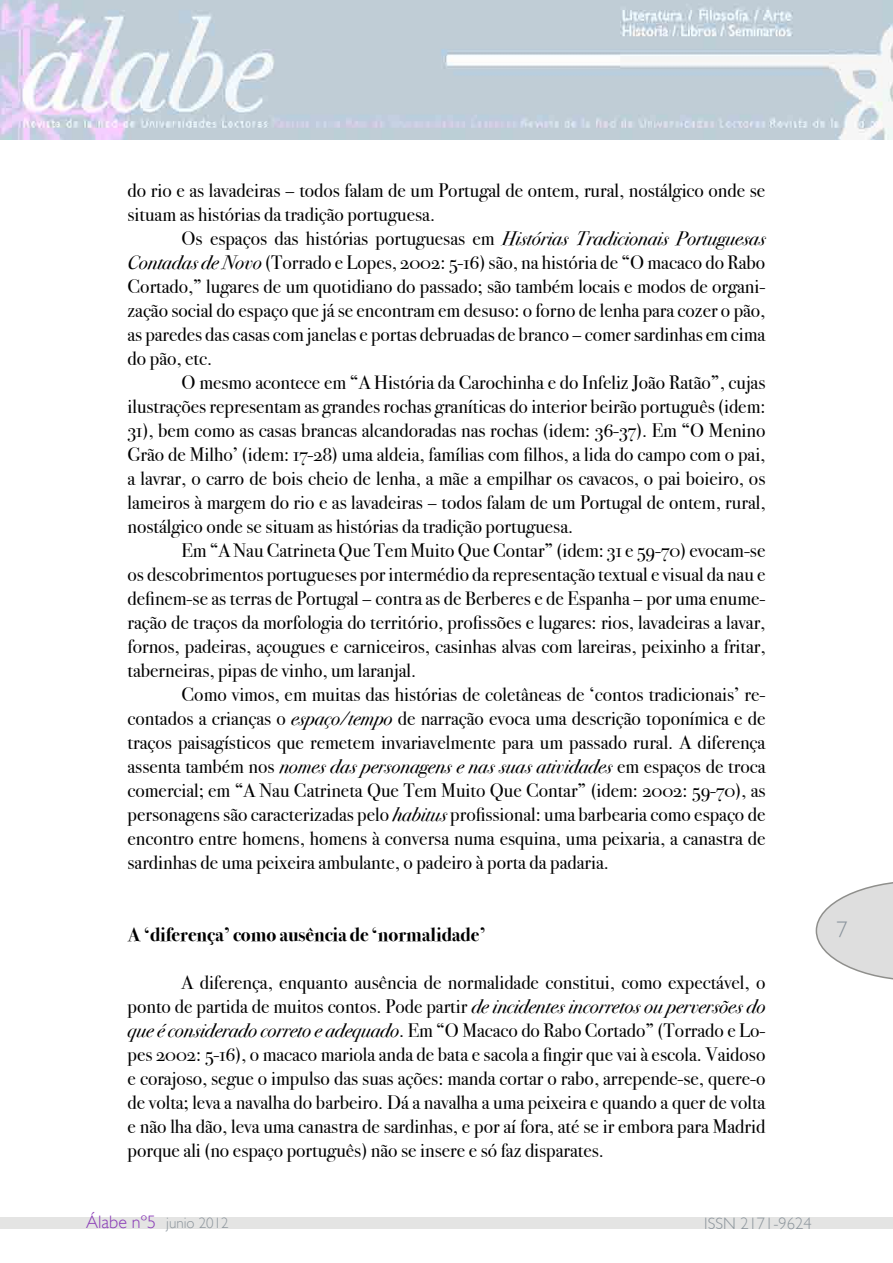
<style>
.page{position:relative;width:893px;height:1263px;background:#fff}
.page>*{position:absolute;margin:0;border:0;box-sizing:border-box;transform-origin:0 0}
.t1{font:300 22.5px "Gill Sans";color:#8a949d}
.t2{font:19.5px/24px "Bodoni Svty Two OSITCTT Book";color:#000;text-align:justify}
.t3{font:19.5px "Bodoni Svty Two OSITCTT Book It";color:#000}
.t4{font:19.5px "Bodoni Svty Two OSITCTT Bold";color:#000}
.t5{font:300 16.5px "Gill Sans";color:#8c959c}
.t6{font:300 15px "Gill Sans";color:#8c959c}
.s1{font-family:"Bodoni Svty Two OSITCTT Book It"}
.s2{font-family:"Bodoni Svty Two OSITCTT Book"}
.s3{font-size:18px;color:#893ab6}
</style>
<div class="page">
<svg style="left:816px;top:882px;width:77px;height:98px"></svg>
<img style="left:0;top:0;width:893px;height:139px">
<div style="left:0;top:1218px;width:893px;height:11px;background:#e4e4e3"></div>
<p class="t2" style="left:128px;top:178px;width:639px">do rio e as lavadeiras – todos falam de um Portugal de ontem, rural, nostálgico onde se situam as histórias da tradição portuguesa.</p>
<p class="t2" style="left:128px;top:226px;width:639px;text-indent:54px">Os espaços das histórias portuguesas em <span class="s1">Histórias Tradicionais Portuguesas Contadas de Novo</span> (Torrado e Lopes, 2002: 5-16) são, na história de “O macaco do Rabo Cortado,” lugares de um quotidiano do passado; são também locais e modos de organi&shy;zação social do espaço que já se encontram em desuso: o forno de lenha para cozer o pão, as paredes das casas com janelas e portas debruadas de branco – comer sardinhas em cima do pão, etc.</p>
<p class="t2" style="left:128px;top:370px;width:639px;text-indent:54px">O mesmo acontece em “A História da Carochinha e do Infeliz João Ratão”, cujas ilustrações representam as grandes rochas graníticas do interior beirão português (idem:<br>31), bem como as casas brancas alcandoradas nas rochas (idem: 36-37). Em “O Menino Grão de Milho’ (idem: 17-28) uma aldeia, famílias com filhos, a lida do campo com o pai, a lavrar, o carro de bois cheio de lenha, a mãe a empilhar os cavacos, o pai boieiro, os lameiros à margem do rio e as lavadeiras – todos falam de um Portugal de ontem, rural, nostálgico onde se situam as histórias da tradição portuguesa.</p>
<p class="t2" style="left:128px;top:538px;width:639px;text-indent:54px">Em “A Nau Catrineta Que Tem Muito Que Contar” (idem: 31 e 59-70) evocam-se os descobrimentos portugueses por intermédio da representação textual e visual da nau e definem-se as terras de Portugal – contra as de Berberes e de Espanha – por uma enume&shy;ração de traços da morfologia do território, profissões e lugares: rios, lavadeiras a lavar, fornos, padeiras, açougues e carniceiros, casinhas alvas com lareiras, peixinho a fritar, taberneiras, pipas de vinho, um laranjal.</p>
<p class="t2" style="left:128px;top:682px;width:639px;text-indent:54px">Como vimos, em muitas das histórias de coletâneas de ‘contos tradicionais’ re&shy;contados a crianças o <span class="s1">espaço/tempo</span> de narração evoca uma descrição toponímica e de traços paisagísticos que remetem invariavelmente para um passado rural. A diferença</p>
<p class="t3" style="left:128px;top:754px;width:639px"><span class="s2">assenta também nos</span> nomes das personagens e nas suas atividades <span class="s2">em espaços de troca</span></p>
<p class="t2" style="left:128px;top:778px;width:639px">comercial; em “A Nau Catrineta Que Tem Muito Que Contar” (idem: 2002: 59-70), as personagens são caracterizadas pelo <span class="s1">habitus</span> profissional: uma barbearia como espaço de encontro entre homens, homens à conversa numa esquina, uma peixaria, a canastra de sardinhas de uma peixeira ambulante, o padeiro à porta da padaria.</p>
<p class="t4" style="left:128px;top:923px;width:360px">A ‘diferença’ como ausência de ‘normalidade’</p>
<p class="t2" style="left:128px;top:970px;width:639px;text-indent:54px">A diferença, enquanto ausência de normalidade constitui, como expectável, o ponto de partida de muitos contos. Pode partir <span class="s1">de incidentes incorretos ou perversões do que é considerado correto e adequado</span>. Em “O Macaco do Rabo Cortado” (Torrado e Lo&shy;pes 2002: 5-16), o macaco mariola anda de bata e sacola a fingir que vai à escola. Vaidoso e corajoso, segue o impulso das suas ações: manda cortar o rabo, arrepende-se, quere-o de volta; leva a navalha do barbeiro. Dá a navalha a uma peixeira e quando a quer de volta e não lha dão, leva uma canastra de sardinhas, e por aí fora, até se ir embora para Madrid porque ali (no espaço português) não se insere e só faz disparates.</p>
<p class="t6" style="left:86px;top:1214px;width:144px"><span class="s3">Álabe nº5</span> junio 2012</p>
<p class="t5" style="left:704px;top:1214px;width:109px">ISSN 2171-9624</p>
<p class="t1" style="left:837px;top:917px;width:13px">7</p>
</div>
